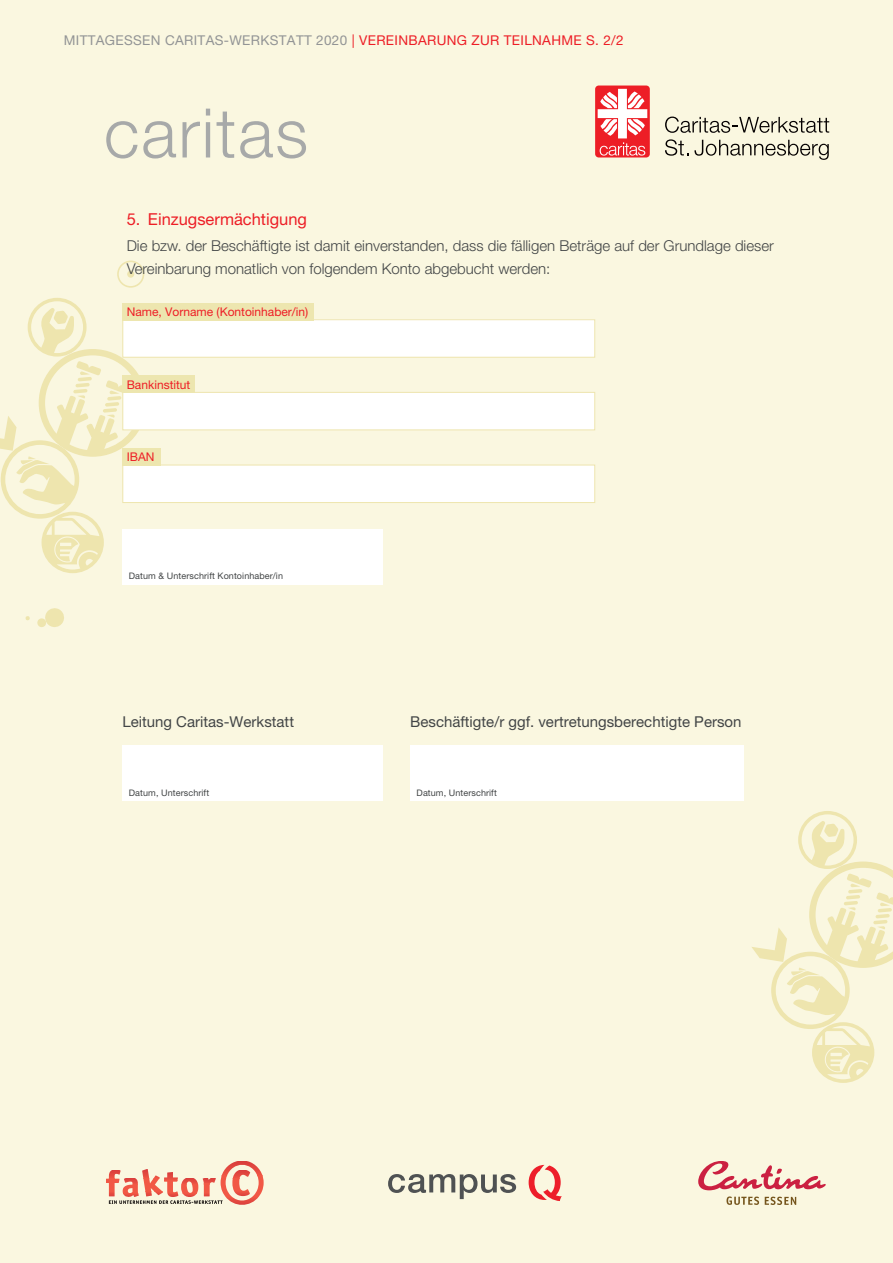
<style>
.page{position:relative;width:893px;height:1263px;background:#faf7e0}
.page>*{position:absolute;margin:0;border:0;box-sizing:border-box;transform-origin:0 0}
.t1{font:16.5px "Helvetica Neue LT Pro";color:#ed1e26}
.t2{font:300 15px/22.5px "Helvetica Neue LT Pro";color:#424546}
.t3{font:15px "Helvetica Neue LT Pro";color:#424546}
.t4{font:13.5px "Helvetica Neue LT Pro";letter-spacing:.025em;color:#929495}
.t5{font:12px "Helvetica Neue LT Pro";color:#ed1e26}
.t6{font:9px "Helvetica Neue LT Pro";letter-spacing:.01em;color:#424546}
.s1{color:#ed1e26}
</style>
<div class="page">
<svg style="left:752px;top:811px;width:141px;height:272px"></svg>
<svg style="left:117px;top:261px;width:27px;height:27px"></svg>
<svg style="left:37px;top:608px;width:27px;height:19px"></svg>
<svg style="left:25px;top:616px;width:5px;height:5px"></svg>
<svg style="left:0;top:298px;width:147px;height:275px"></svg>
<svg style="left:108px;top:1184px;width:7px;height:7px"></svg>
<svg style="left:144px;top:1184px;width:17px;height:6px"></svg>
<svg style="left:167px;top:1184px;width:6px;height:6px"></svg>
<svg style="left:203px;top:1184px;width:7px;height:6px"></svg>
<svg style="left:123px;top:1184px;width:15px;height:6px"></svg>
<svg style="left:181px;top:1184px;width:17px;height:6px"></svg>
<svg style="left:106px;top:1161px;width:157px;height:23px"></svg>
<svg style="left:221px;top:1176px;width:43px;height:20px"></svg>
<svg style="left:109px;top:1190px;width:150px;height:15px"></svg>
<svg style="left:726px;top:1196px;width:33px;height:9px"></svg>
<svg style="left:765px;top:1197px;width:31px;height:8px"></svg>
<svg style="left:698px;top:1161px;width:128px;height:29px"></svg>
<svg style="left:388px;top:1174px;width:128px;height:25px"></svg>
<svg style="left:529px;top:1165px;width:33px;height:36px"></svg>
<div style="left:123px;top:320px;width:472px;height:37px;background:#fff"></div>
<div style="left:122px;top:319px;width:473px;height:39px;border:1px solid #eee5ae"></div>
<div style="left:123px;top:303px;width:191px;height:17px;background:#ede6af"></div>
<div style="left:123px;top:392px;width:472px;height:38px;background:#fff"></div>
<div style="left:122px;top:392px;width:473px;height:38px;border:1px solid #eee5ae"></div>
<div style="left:123px;top:376px;width:72px;height:17px;background:#ede6af"></div>
<div style="left:123px;top:465px;width:472px;height:38px;background:#fff"></div>
<div style="left:122px;top:465px;width:473px;height:38px;border:1px solid #eee5ae"></div>
<div style="left:123px;top:448px;width:38px;height:17px;background:#ede6af"></div>
<div style="left:123px;top:529px;width:260px;height:55px;background:#fff"></div>
<div style="left:123px;top:746px;width:260px;height:55px;background:#fff"></div>
<div style="left:410px;top:746px;width:334px;height:55px;background:#fff"></div>
<svg style="left:106px;top:109px;width:200px;height:50px"></svg>
<svg style="left:595px;top:86px;width:55px;height:72px;background:#f47a7e"></svg>
<svg style="left:665px;top:117px;width:164px;height:16px"></svg>
<svg style="left:665px;top:139px;width:164px;height:21px"></svg>
<p class="t4" style="left:64px;top:36px;width:561px">MITTAGESSEN CARITAS-WERKSTATT 2020 <span class="s1">| VEREINBARUNG ZUR TEILNAHME S. 2/2</span></p>
<p class="t1" style="left:127px;top:213px;width:182px">5. Einzugsermächtigung</p>
<p class="t2" style="left:127px;top:236px;width:649px">Die bzw. der Beschäftigte ist damit einverstanden, dass die fälligen Beträge auf der Grundlage dieser<br>Vereinbarung monatlich von folgendem Konto abgebucht werden:</p>
<p class="t5" style="left:127px;top:307px;width:183px">Name, Vorname (Kontoinhaber/in)</p>
<p class="t5" style="left:127px;top:380px;width:65px">Bankinstitut</p>
<p class="t5" style="left:127px;top:453px;width:29px">IBAN</p>
<p class="t6" style="left:129px;top:572px;width:156px">Datum &amp; Unterschrift Kontoinhaber/in</p>
<p class="t3" style="left:122px;top:717px;width:173px">Leitung Caritas-Werkstatt</p>
<p class="t3" style="left:410px;top:717px;width:333px">Beschäftigte/r ggf. vertretungsberechtigte Person</p>
<p class="t6" style="left:129px;top:789px;width:82px">Datum, Unterschrift</p>
<p class="t6" style="left:417px;top:789px;width:82px">Datum, Unterschrift</p>
</div>
